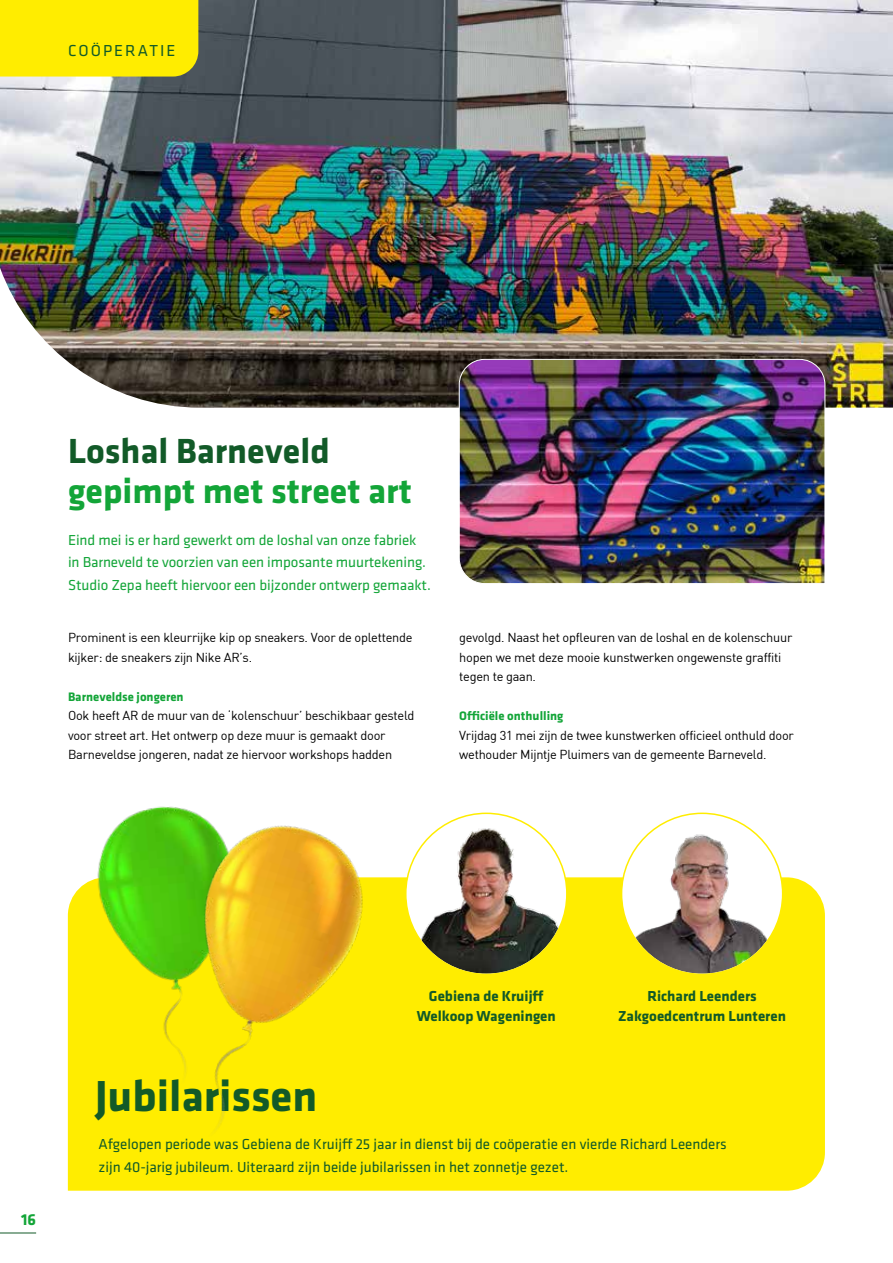
<style>
.page{position:relative;width:893px;height:1263px;background:#fff}
.page>*{position:absolute;margin:0;border:0;box-sizing:border-box;transform-origin:0 0}
.t1{font:700 45px "Klavika Basic";color:#125a28}
.t2{font:700 36.15px "Klavika Basic";color:#13a538}
.t3{font:700 36.15px "Klavika Basic";color:#125a28}
.t4{font:16.5px "Klavika Basic";letter-spacing:.125em;color:#125a28}
.t5{font:700 16.5px "Klavika Basic";color:#13a538}
.t6{font:15px/22.5px "Klavika Basic";color:#125a28}
.t7{font:15px/22.5px "Klavika Basic";letter-spacing:-.005em;color:#13a538}
.t8{font:700 15px/19.5px "Klavika Basic";color:#125a28;text-align:center}
.t9{font:12.75px/19.5px "DIN";letter-spacing:-.02em;color:#000}
.t10{font:700 12.75px "Klavika Basic";color:#13a538}
</style>
<div class="page">
<hr style="left:0;top:1232px;width:36px;height:1px;background:#125a28">
<img style="left:0;top:0;width:893px;height:408px">
<div style="left:68px;top:877px;width:757px;height:314px;background:#ffed00"></div>
<img style="left:406px;top:814px;width:160px;height:160px;border-radius:80px">
<img style="left:86px;top:822px;width:35px;height:281px">
<img style="left:121px;top:806px;width:272px;height:370px">
<img style="left:622px;top:814px;width:160px;height:160px;border-radius:80px">
<img style="left:458px;top:359px;width:368px;height:225px">
<div style="left:0;top:0;width:198px;height:77px;background:#ffed00"></div>
<p class="t4" style="left:68px;top:40px;width:109px">COÖPERATIE</p>
<h2 class="t3" style="left:68px;top:425px;width:263px">Loshal Barneveld</h2>
<h2 class="t2" style="left:68px;top:465px;width:345px">gepimpt met street art</h2>
<p class="t7" style="left:68px;top:528px;width:364px">Eind mei is er hard gewerkt om de loshal van onze fabriek in Barneveld te voorzien van een imposante muurtekening.<br>Studio Zepa heeft hiervoor een bijzonder ontwerp gemaakt.</p>
<p class="t9" style="left:68px;top:627px;width:346px">Prominent is een kleurrijke kip op sneakers. Voor de oplettende kijker: de sneakers zijn Nike AR’s.</p>
<p class="t10" style="left:68px;top:687px;width:117px">Barneveldse jongeren</p>
<p class="t9" style="left:68px;top:705px;width:348px">Ook heeft AR de muur van de ‘kolenschuur’ beschikbaar gesteld voor street art. Het ontwerp op deze muur is gemaakt door<br>Barneveldse jongeren, nadat ze hiervoor workshops hadden</p>
<p class="t9" style="left:459px;top:627px;width:335px">gevolgd. Naast het opfleuren van de loshal en de kolenschuur hopen we met deze mooie kunstwerken ongewenste graffiti tegen te gaan.</p>
<p class="t10" style="left:459px;top:707px;width:106px">Officiële onthulling</p>
<p class="t9" style="left:459px;top:725px;width:336px">Vrijdag 31 mei zijn de twee kunstwerken officieel onthuld door wethouder Mijntje Pluimers van de gemeente Barneveld.</p>
<p class="t5" style="left:21px;top:1207px;width:17px">16</p>
<h1 class="t1" style="left:95px;top:1063px;width:224px">Jubilarissen</h1>
<p class="t8" style="left:417px;top:986px;width:141px">Gebiena de Kruijff<br>Welkoop Wageningen</p>
<p class="t8" style="left:618px;top:986px;width:169px">Richard Leenders<br>Zakgoedcentrum Lunteren</p>
<p class="t6" style="left:99px;top:1132px;width:630px">Afgelopen periode was Gebiena de Kruijff 25 jaar in dienst bij de coöperatie en vierde Richard Leenders zijn 40-jarig jubileum. Uiteraard zijn beide jubilarissen in het zonnetje gezet.</p>
</div>
